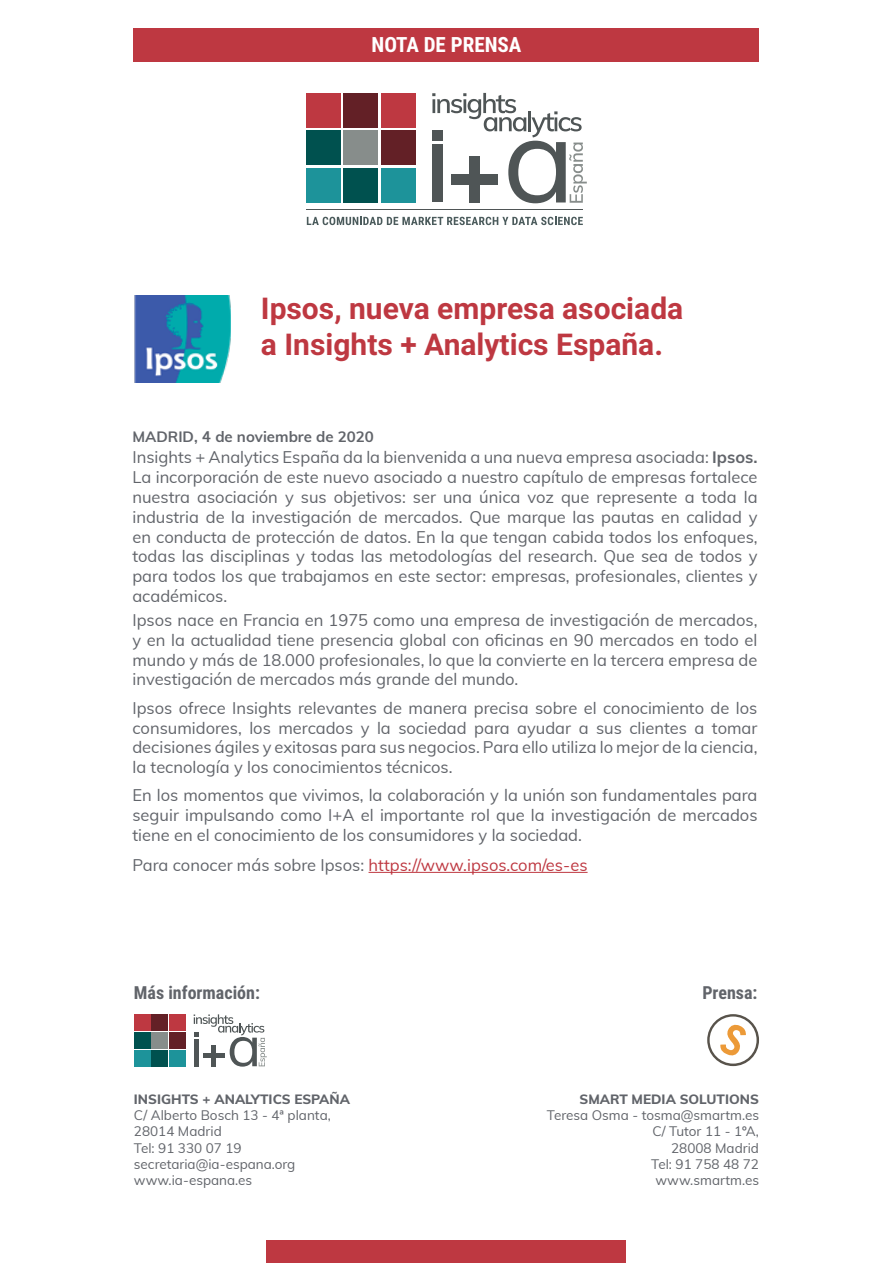
<style>
.page{position:relative;width:893px;height:1263px;background:#fff}
.page>*{position:absolute;margin:0;border:0;box-sizing:border-box;transform-origin:0 0}
.t1{font:700 30px/36px "Roboto";color:#be3841}
.t2{font:700 21px "Roboto Condensed";color:#fff}
.t3{font:700 18px "Roboto Condensed";color:#61646a}
.t4{font:16.5px/19.8px "Muli";color:#61646a;text-align:justify}
.t5{font:16.5px "Muli";color:#be3841}
.t6{font:700 15px "Muli";color:#61646a}
.t7{font:13.5px/16.2px "Muli";color:#61646a}
.t8{font:800 13.5px "Muli";color:#61646a}
.s1{font-weight:700}
.s2{color:#61646a}
</style>
<div class="page">
<div style="left:134px;top:28px;width:625px;height:33px;background:#be3841"></div>
<svg style="left:432px;top:93px;width:155px;height:110px"></svg>
<div style="left:470px;top:157px;width:10px;height:46px;background:#4f5556"></div>
<div style="left:452px;top:175px;width:46px;height:10px;background:#4f5556"></div>
<div style="left:344px;top:93px;width:34px;height:34px;background:#632026"></div>
<div style="left:381px;top:131px;width:35px;height:34px;background:#632026"></div>
<div style="left:306px;top:93px;width:34px;height:34px;background:#be3841"></div>
<div style="left:306px;top:168px;width:34px;height:34px;background:#1d939a"></div>
<div style="left:381px;top:168px;width:35px;height:34px;background:#1d939a"></div>
<div style="left:381px;top:93px;width:35px;height:34px;background:#be3841"></div>
<div style="left:306px;top:131px;width:34px;height:34px;background:#00514f"></div>
<div style="left:344px;top:168px;width:34px;height:34px;background:#00514f"></div>
<div style="left:344px;top:131px;width:34px;height:34px;background:#878d8b"></div>
<svg style="left:307px;top:217px;width:276px;height:8px"></svg>
<hr style="left:306px;top:209px;width:277px;height:1px;background:#4f5556">
<hr style="left:369px;top:872px;width:219px;height:1px;background:#be3841">
<img style="left:134px;top:296px;width:97px;height:86px">
<div style="left:267px;top:1240px;width:359px;height:23px;background:#be3841"></div>
<svg style="left:194px;top:1014px;width:73px;height:53px"></svg>
<div style="left:211px;top:1045px;width:5px;height:21px;background:#4f5556"></div>
<div style="left:203px;top:1053px;width:22px;height:5px;background:#4f5556"></div>
<div style="left:152px;top:1014px;width:16px;height:17px;background:#632026"></div>
<div style="left:170px;top:1032px;width:16px;height:16px;background:#632026"></div>
<div style="left:134px;top:1014px;width:16px;height:17px;background:#be3841"></div>
<div style="left:134px;top:1050px;width:16px;height:16px;background:#1d939a"></div>
<div style="left:170px;top:1050px;width:16px;height:16px;background:#1d939a"></div>
<div style="left:170px;top:1014px;width:16px;height:17px;background:#be3841"></div>
<div style="left:134px;top:1032px;width:16px;height:16px;background:#00514f"></div>
<div style="left:152px;top:1050px;width:16px;height:16px;background:#00514f"></div>
<div style="left:152px;top:1032px;width:16px;height:16px;background:#878d8b"></div>
<svg style="left:707px;top:1014px;width:52px;height:52px"></svg>
<p class="t2" style="left:372px;top:30px;width:151px">NOTA DE PRENSA</p>
<h1 class="t1" style="left:261px;top:289px;width:424px">Ipsos, nueva empresa asociada a Insights + Analytics España.</h1>
<p class="t6" style="left:132px;top:425px;width:243px">MADRID, 4 de noviembre de 2020</p>
<p class="t4" style="left:132px;top:447px;width:627px">Insights + Analytics España da la bienvenida a una nueva empresa asociada: <span class="s1">Ipsos.<br></span>La incorporación de este nuevo asociado a nuestro capítulo de empresas fortalece nuestra asociación y sus objetivos: ser una única voz que represente a toda la industria de la investigación de mercados. Que marque las pautas en calidad y en conducta de protección de datos. En la que tengan cabida todos los enfoques, todas las disciplinas y todas las metodologías del research. Que sea de todos y para todos los que trabajamos en este sector: empresas, profesionales, clientes y académicos.</p>
<p class="t4" style="left:132px;top:609px;width:627px">Ipsos nace en Francia en 1975 como una empresa de investigación de mercados, y en la actualidad tiene presencia global con oficinas en 90 mercados en todo el mundo y más de 18.000 profesionales, lo que la convierte en la tercera empresa de investigación de mercados más grande del mundo.</p>
<p class="t4" style="left:132px;top:697px;width:627px">Ipsos ofrece Insights relevantes de manera precisa sobre el conocimiento de los consumidores, los mercados y la sociedad para ayudar a sus clientes a tomar decisiones ágiles y exitosas para sus negocios. Para ello utiliza lo mejor de la ciencia, la tecnología y los conocimientos técnicos.</p>
<p class="t4" style="left:132px;top:785px;width:627px">En los momentos que vivimos, la colaboración y la unión son fundamentales para seguir impulsando como I+A el importante rol que la investigación de mercados tiene en el conocimiento de los consumidores y la sociedad.</p>
<p class="t5" style="left:132px;top:853px;width:457px"><span class="s2">Para conocer más sobre Ipsos:</span> https://www.ipsos.com/es-es</p>
<p class="t3" style="left:134px;top:980px;width:128px">Más información:</p>
<p class="t8" style="left:134px;top:1089px;width:218px">INSIGHTS + ANALYTICS ESPAÑA</p>
<p class="t7" style="left:134px;top:1106px;width:198px">C/ Alberto Bosch 13 - 4ª planta,<br>28014 Madrid<br>Tel: 91 330 07 19 secretaria@ia-espana.org www.ia-espana.es</p>
<p class="t3" style="left:702px;top:980px;width:57px">Prensa:</p>
<p class="t8" style="left:579px;top:1089px;width:181px">SMART MEDIA SOLUTIONS</p>
<p class="t7" style="left:547px;top:1106px;width:214px;text-align:right">Teresa Osma - tosma@smartm.es<br>C/ Tutor 11 - 1ºA,<br>28008 Madrid<br>Tel: 91 758 48 72 www.smartm.es</p>
</div>
